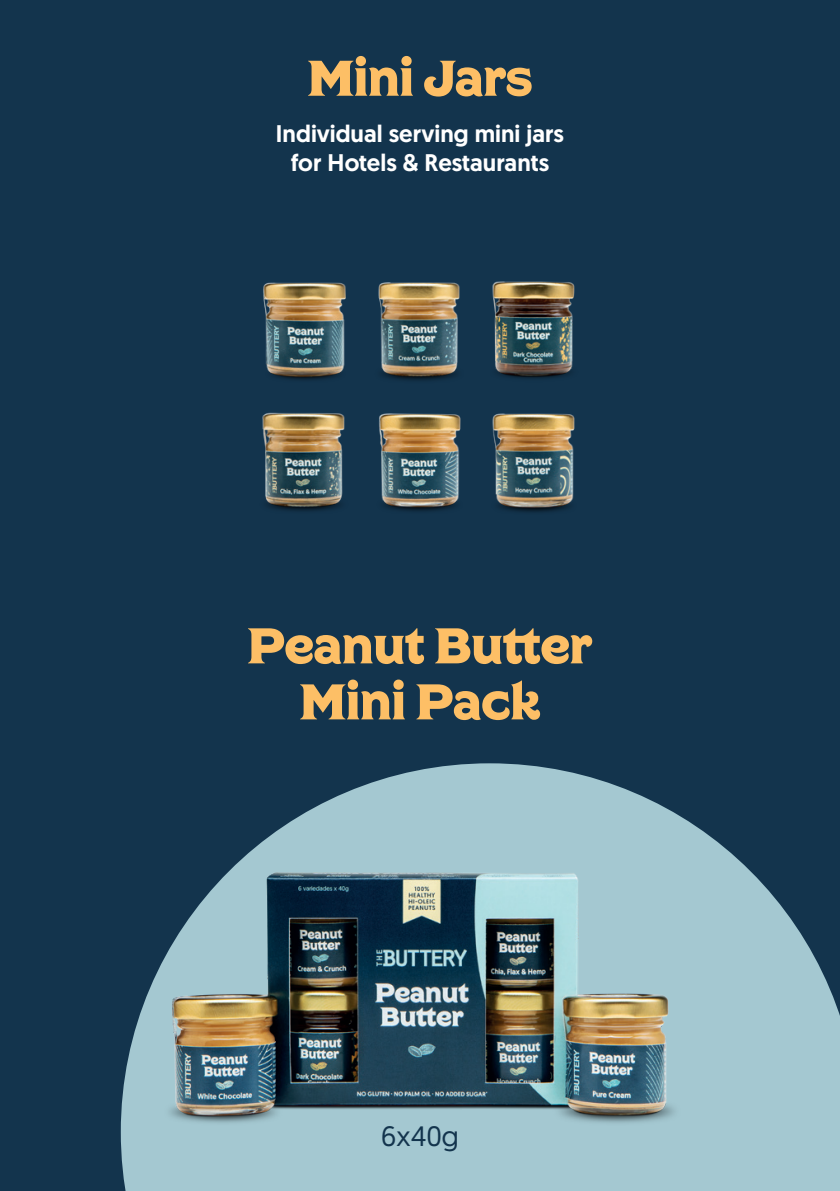
<style>
.page{position:relative;width:840px;height:1191px;background:#fff}
.page>*{position:absolute;margin:0;border:0;box-sizing:border-box;transform-origin:0 0}
.t1{font:50px/56px "Regina Black Solid";color:#fdbf66;text-align:center}
.t2{font:28px "Geomanist";color:#13344d}
.t3{font:500 24px/28.8px "Geomanist";color:#fff;text-align:center}
</style>
<div class="page">
<div style="left:0;top:0;width:839px;height:1191px;background:#13344d"></div>
<svg style="left:257px;top:763px;width:582px;height:428px;fill:#a4c8d1"></svg>
<img style="left:120px;top:846px;width:610px;height:345px">
<img style="left:262px;top:412px;width:313px;height:100px">
<img style="left:263px;top:281px;width:312px;height:100px">
<h1 class="t1" style="left:307px;top:50px;width:226px">Mini Jars</h1>
<p class="t3" style="left:276px;top:119px;width:289px">Individual serving mini jars for Hotels &amp; Restaurants</p>
<h1 class="t1" style="left:247px;top:618px;width:346px">Peanut Butter<br>Mini Pack</h1>
<p class="t2" style="left:381px;top:1117px;width:79px">6x40g</p>
</div>
